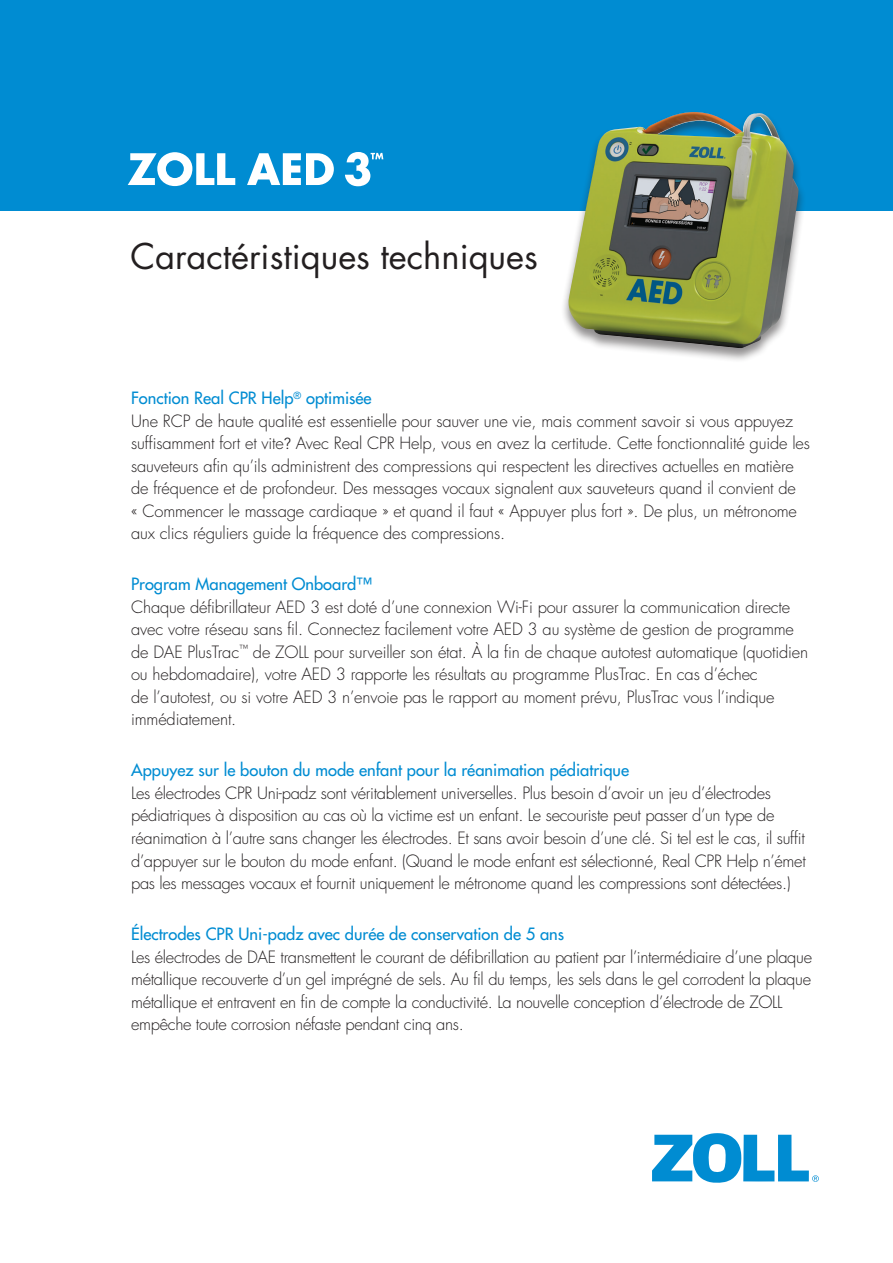
<style>
.page{position:relative;width:893px;height:1263px;background:#fff}
.page>*{position:absolute;margin:0;border:0;box-sizing:border-box;transform-origin:0 0}
.t1{font:34.5px "Futura Std";color:#231f20}
.body{font:300 16.5px/22.5px "Futura Std";letter-spacing:-.01em;color:#231f20}
.t2{font:500 16.5px "Futura Std";color:#008cd2}
.s1{font-family:"Avenir";font-size:15.75px}
</style>
<div class="page">
<div style="left:0;top:0;width:893px;height:211px;background:#008cd2"></div>
<svg style="left:652px;top:1133px;width:167px;height:50px"></svg>
<svg style="left:128px;top:152px;width:107px;height:34px"></svg>
<svg style="left:247px;top:153px;width:87px;height:32px"></svg>
<svg style="left:345px;top:152px;width:38px;height:34px"></svg>
<div style="left:561px;top:111px;width:245px;height:252px;background:#231f20;opacity:.5"></div>
<img style="left:568px;top:112px;width:230px;height:236px">
<p class="t1" style="left:130px;top:234px;width:409px">Caractéristiques techniques</p>
<h1 class="t2" style="left:131px;top:388px;width:242px">Fonction Real CPR Help<sup>®</sup> optimisée</h1>
<p class="body" style="left:131px;top:410px;width:680px">Une RCP de haute qualité est essentielle pour sauver une vie, mais comment savoir si vous appuyez suffisamment fort et vite<span class="s1">?</span> Avec Real CPR Help, vous en avez la certitude. Cette fonctionnalité guide les sauveteurs afin qu’ils administrent des compressions qui respectent les directives actuelles en matière de fréquence et de profondeur. Des messages vocaux signalent aux sauveteurs quand il convient de<br>« Commencer le massage cardiaque » et quand il faut « Appuyer plus fort ». De plus, un métronome aux clics réguliers guide la fréquence des compressions.</p>
<h1 class="t2" style="left:131px;top:574px;width:242px">Program Management Onboard™</h1>
<p class="body" style="left:131px;top:596px;width:679px">Chaque défibrillateur AED 3 est doté d’une connexion Wi-Fi pour assurer la communication directe avec votre réseau sans fil. Connectez facilement votre AED 3 au système de gestion de programme de DAE PlusTrac<sup>™</sup> de ZOLL pour surveiller son état. À la fin de chaque autotest automatique (quotidien ou hebdomadaire), votre AED 3 rapporte les résultats au programme PlusTrac. En cas d’échec<br>de l’autotest, ou si votre AED 3 n’envoie pas le rapport au moment prévu, PlusTrac vous l’indique immédiatement.</p>
<h1 class="t2" style="left:131px;top:760px;width:499px">Appuyez sur le bouton du mode enfant pour la réanimation pédiatrique</h1>
<p class="body" style="left:131px;top:782px;width:676px">Les électrodes CPR Uni-padz sont véritablement universelles. Plus besoin d’avoir un jeu d’électrodes pédiatriques à disposition au cas où la victime est un enfant. Le secouriste peut passer d’un type de réanimation à l’autre sans changer les électrodes. Et sans avoir besoin d’une clé. Si tel est le cas, il suffit d’appuyer sur le bouton du mode enfant. (Quand le mode enfant est sélectionné, Real CPR Help n’émet pas les messages vocaux et fournit uniquement le métronome quand les compressions sont détectées.)</p>
<h1 class="t2" style="left:131px;top:923px;width:435px">Électrodes CPR Uni-padz avec durée de conservation de 5 ans</h1>
<p class="body" style="left:131px;top:946px;width:682px">Les électrodes de DAE transmettent le courant de défibrillation au patient par l’intermédiaire d’une plaque métallique recouverte d’un gel imprégné de sels. Au fil du temps, les sels dans le gel corrodent la plaque métallique et entravent en fin de compte la conductivité. La nouvelle conception d’électrode de ZOLL empêche toute corrosion néfaste pendant cinq ans.</p>
</div>
